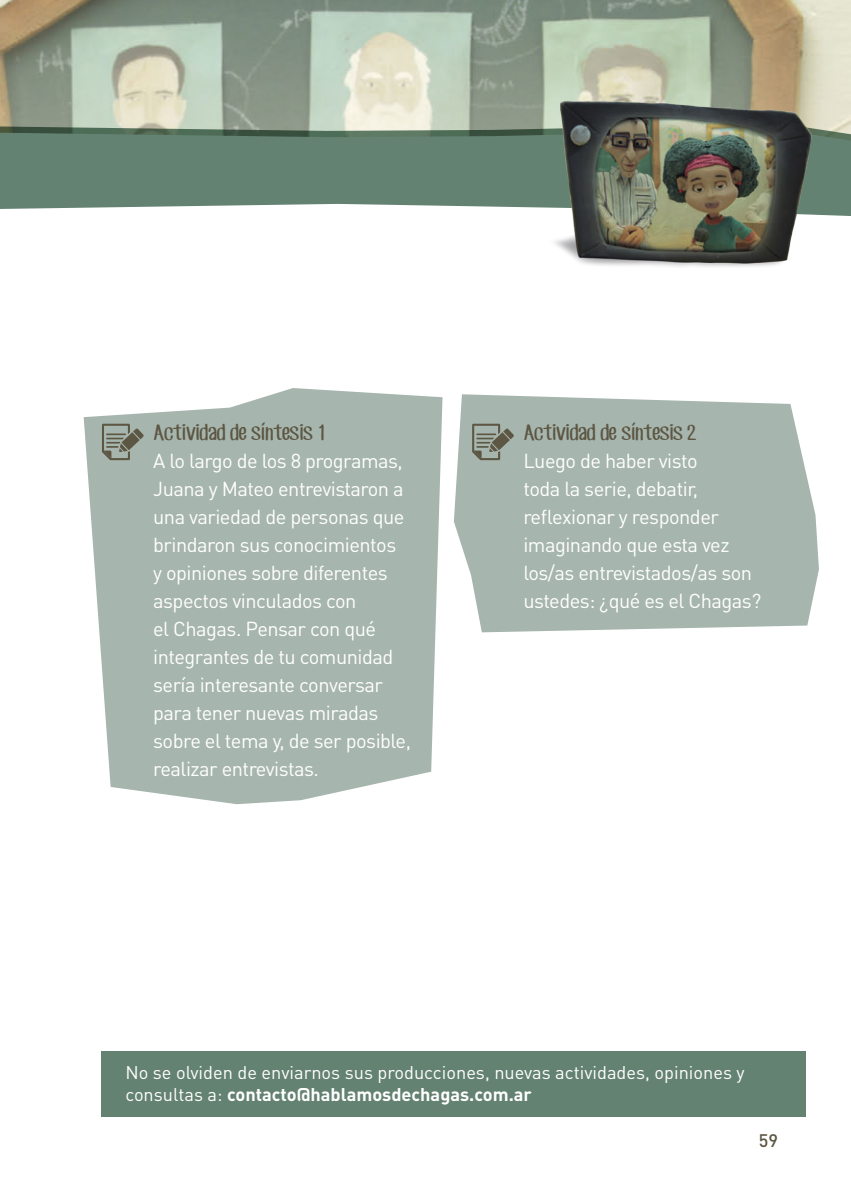
<style>
.page{position:relative;width:851px;height:1191px;background:#fff}
.page>*{position:absolute;margin:0;border:0;box-sizing:border-box;transform-origin:0 0}
.t1{font:20px/28px "DIN Pro";letter-spacing:-.025em;color:#fff}
.t2{font:20px "CF Jack Story";color:#5c5643}
.t3{font:18.2px/21.8px "DIN Pro";color:#fff}
.t4{font:500 18px "DIN Pro";color:#5c5643}
.s1{font-weight:700}
</style>
<div class="page">
<img style="left:0;top:0;width:850px;height:124px">
<svg style="left:1px;top:124px;width:849px;height:6px;background:#acb5a4"></svg>
<svg style="left:0;top:130px;width:850px;height:86px;background:#738e7f"></svg>
<svg style="left:84px;top:388px;width:358px;height:416px;background:#afbdb5"></svg>
<svg style="left:454px;top:394px;width:364px;height:238px;background:#adbbb4"></svg>
<svg style="left:102px;top:424px;width:42px;height:36px;background:#899084"></svg>
<svg style="left:472px;top:424px;width:42px;height:36px;background:#899084"></svg>
<img style="left:535px;top:91px;width:290px;height:176px">
<div style="left:101px;top:1051px;width:705px;height:66px;background:#648272"></div>
<p class="t2" style="left:153px;top:419px;width:174px">Actividad de síntesis 1</p>
<p class="t1" style="left:153px;top:445px;width:259px">A lo largo de los 8 programas,<br>Juana y Mateo entrevistaron a una variedad de personas que brindaron sus conocimientos<br>y opiniones sobre diferentes aspectos vinculados con<br>el Chagas. Pensar con qué integrantes de tu comunidad sería interesante conversar para tener nuevas miradas sobre el tema y, de ser posible, realizar entrevistas.</p>
<p class="t2" style="left:523px;top:419px;width:174px">Actividad de síntesis 2</p>
<p class="t1" style="left:523px;top:445px;width:239px">Luego de haber visto<br>toda la serie, debatir, reflexionar y responder imaginando que esta vez los/as entrevistados/as son ustedes: ¿qué es el Chagas?</p>
<p class="t3" style="left:125px;top:1060px;width:620px">No se olviden de enviarnos sus producciones, nuevas actividades, opiniones y consultas a: <span class="s1">contacto@hablamosdechagas.com.ar</span></p>
<p class="t4" style="left:758px;top:1128px;width:21px">59</p>
</div>
